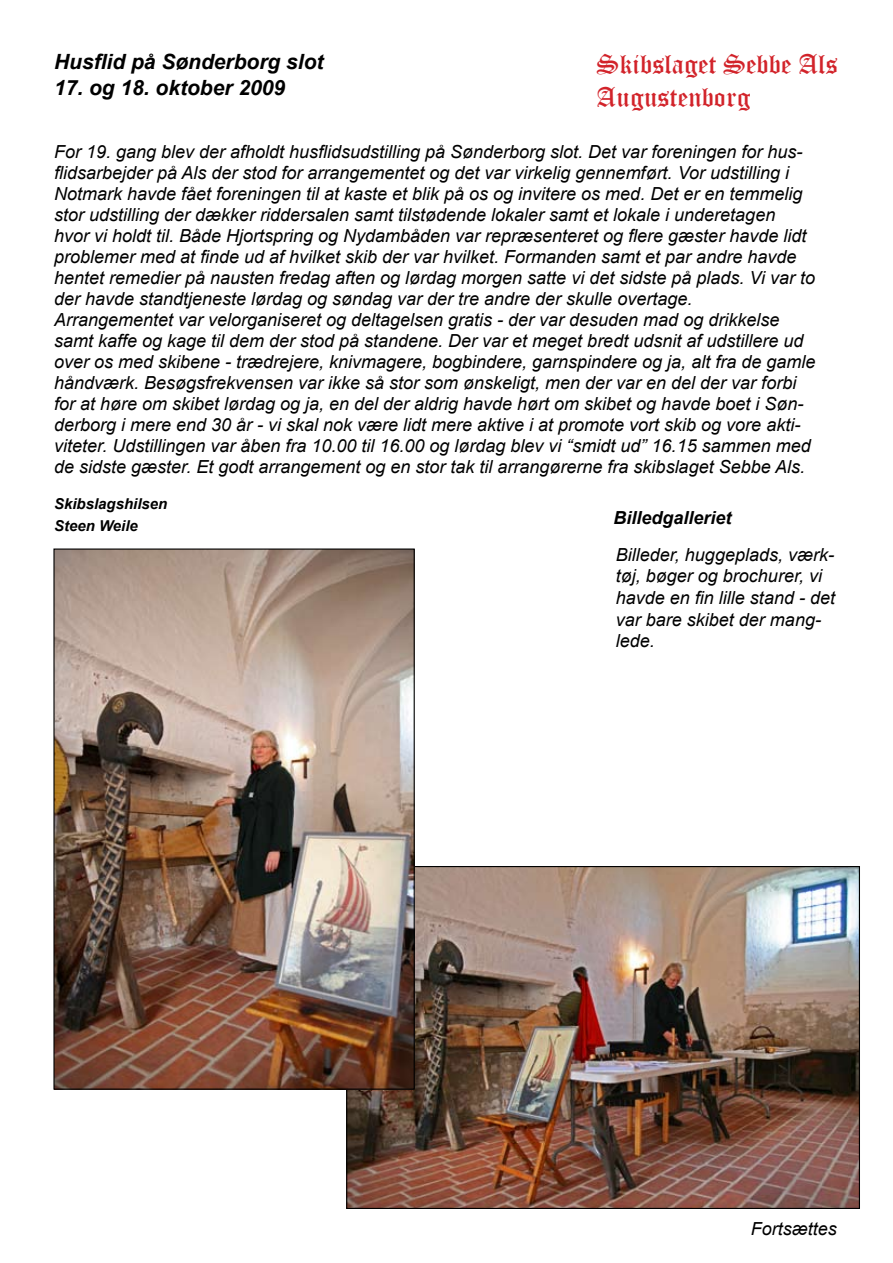
<style>
.page{position:relative;width:893px;height:1263px;background:#fff}
.page>*{position:absolute;margin:0;border:0;box-sizing:border-box;transform-origin:0 0}
.t1{font:27px/32.4px "Old English Text";color:#d2232a}
.t2{font:italic 700 21px "Arial";color:#000}
.t3{font:italic 18px/21px "Arial";color:#000}
.t4{font:italic 700 18px "Arial";color:#000}
.t5{font:italic 700 15px/21.6px "Arial";color:#000}
</style>
<div class="page">
<img style="left:348px;top:868px;width:510px;height:339px">
<img style="left:55px;top:550px;width:358px;height:538px">
<p class="t2" style="left:54px;top:48px;width:271px">Husflid på Sønderborg slot</p>
<p class="t2" style="left:54px;top:73px;width:233px">17. og 18. oktober 2009</p>
<h1 class="t1" style="left:597px;top:48px;width:243px">Skibslaget Sebbe Als<br>Augustenborg</h1>
<p class="t3" style="left:54px;top:142px;width:763px">For 19. gang blev der afholdt husflidsudstilling på Sønderborg slot. Det var foreningen for hus&shy;flidsarbejder på Als der stod for arrangementet og det var virkelig gennemført. Vor udstilling i Notmark havde fået foreningen til at kaste et blik på os og invitere os med. Det er en temmelig stor udstilling der dækker riddersalen samt tilstødende lokaler samt et lokale i underetagen<br>hvor vi holdt til. Både Hjortspring og Nydambåden var repræsenteret og flere gæster havde lidt problemer med at finde ud af hvilket skib der var hvilket. Formanden samt et par andre havde hentet remedier på nausten fredag aften og lørdag morgen satte vi det sidste på plads. Vi var to der havde standtjeneste lørdag og søndag var der tre andre der skulle overtage.<br>Arrangementet var velorganiseret og deltagelsen gratis - der var desuden mad og drikkelse samt kaffe og kage til dem der stod på standene. Der var et meget bredt udsnit af udstillere ud over os med skibene - trædrejere, knivmagere, bogbindere, garnspindere og ja, alt fra de gamle håndværk. Besøgsfrekvensen var ikke så stor som ønskeligt, men der var en del der var forbi for at høre om skibet lørdag og ja, en del der aldrig havde hørt om skibet og havde boet i Søn&shy;derborg i mere end 30 år - vi skal nok være lidt mere aktive i at promote vort skib og vore akti&shy;viteter. Udstillingen var åben fra 10.00 til 16.00 og lørdag blev vi “smidt ud” 16.15 sammen med de sidste gæster. Et godt arrangement og en stor tak til arrangørerne fra skibslaget Sebbe Als.</p>
<p class="t5" style="left:54px;top:494px;width:115px">Skibslagshilsen<br>Steen Weile</p>
<p class="t4" style="left:613px;top:506px;width:120px">Billedgalleriet</p>
<p class="t3" style="left:616px;top:544px;width:221px;line-height:21.6px">Billeder, huggeplads, værk&shy;tøj, bøger og brochurer, vi havde en fin lille stand - det var bare skibet der mang&shy;lede.</p>
<p class="t3" style="left:751px;top:1218px;width:88px">Fortsættes</p>
</div>
